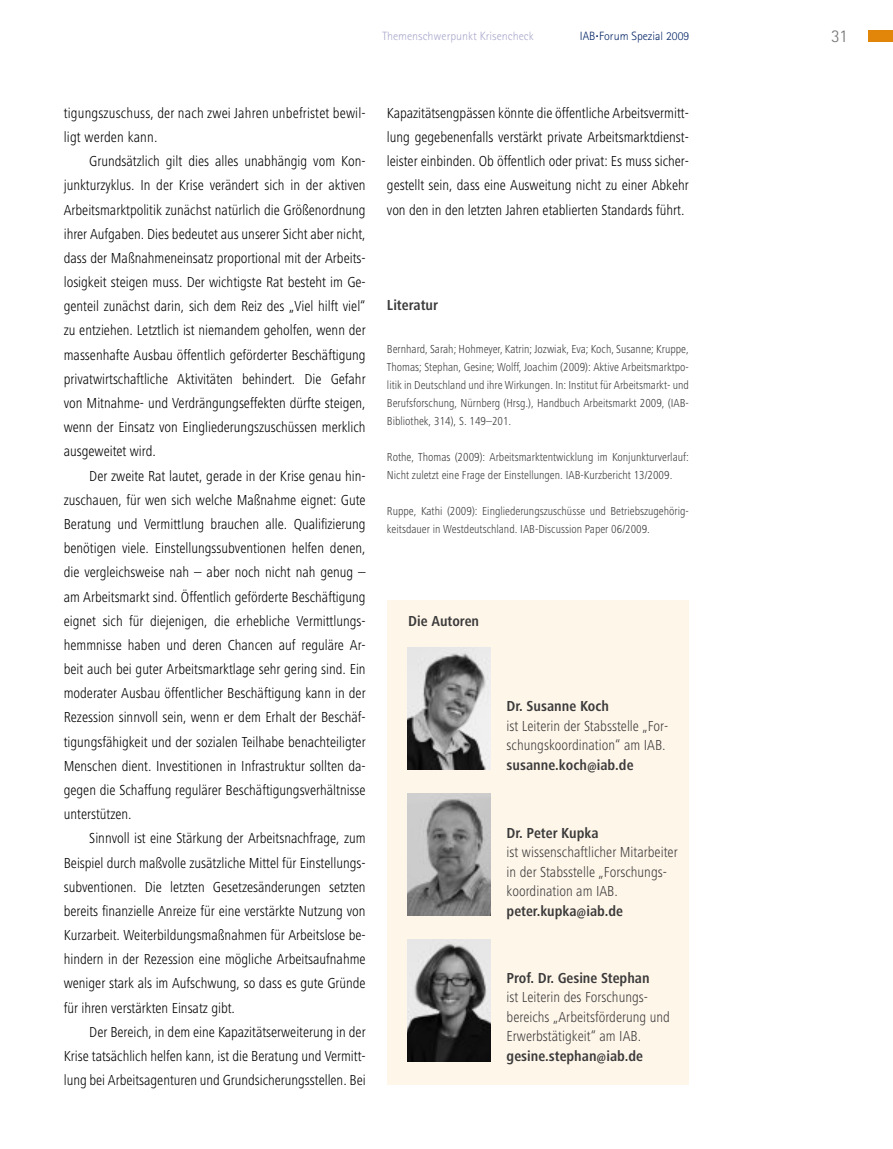
<style>
.page{position:relative;width:893px;height:1149px;background:#fff}
.page>*{position:absolute;margin:0;border:0;box-sizing:border-box;transform-origin:0 0}
.t1{font:300 18px "Rotis Sans Serif";color:#737373}
.t2{font:300 condensed 15px/24.2px "Frutiger Next LT";color:#000;text-align:justify}
.t3{font:300 condensed 15px/19.5px "Frutiger Next LT";color:#3b3b3b}
.t4{font:700 condensed 15px "Frutiger Next LT";color:#3b3b3b}
.t5{font:300 condensed 12px/18px "Frutiger Next LT";color:#3b3b3b}
.t6{font:300 12px "Rotis Sans Serif";color:#a8a8cc}
.t7{font:300 12px "Rotis Sans Serif";color:#042566}
</style>
<div class="page">
<div style="left:387px;top:600px;width:302px;height:484px;background:#fff6ea"></div>
<img style="left:408px;top:647px;width:83px;height:122px">
<img style="left:408px;top:793px;width:83px;height:122px">
<img style="left:408px;top:939px;width:83px;height:121px">
<div style="left:868px;top:30px;width:25px;height:12px;background:#e2860a"></div>
<p class="t6" style="left:382px;top:32px;width:153px">Themenschwerpunkt Krisencheck</p>
<p class="t7" style="left:580px;top:32px;width:111px">IAB<sup>.</sup> Forum Spezial 2009</p>
<p class="t1" style="left:831px;top:30px;width:18px">31</p>
<p class="t2" style="left:64px;top:101px;width:303px">tigungszuschuss, der nach zwei Jahren unbefristet bewil&shy;ligt werden kann.</p>
<p class="t2" style="left:64px;top:149px;width:303px;text-indent:26px">Grundsätzlich gilt dies alles unabhängig vom Kon&shy;junkturzyklus. In der Krise verändert sich in der aktiven Arbeitsmarktpolitik zunächst natürlich die Größenordnung ihrer Aufgaben. Dies bedeutet aus unserer Sicht aber nicht, dass der Maßnahmeneinsatz proportional mit der Arbeits&shy;losigkeit steigen muss. Der wichtigste Rat besteht im Ge&shy;genteil zunächst darin, sich dem Reiz des „Viel hilft viel“ zu entziehen. Letztlich ist niemandem geholfen, wenn der massenhafte Ausbau öffentlich geförderter Beschäftigung privatwirtschaftliche Aktivitäten behindert. Die Gefahr von Mitnahme- und Verdrängungseffekten dürfte steigen, wenn der Einsatz von Eingliederungszuschüssen merklich ausgeweitet wird.</p>
<p class="t2" style="left:64px;top:464px;width:303px;text-indent:26px">Der zweite Rat lautet, gerade in der Krise genau hin&shy;zuschauen, für wen sich welche Maßnahme eignet: Gute Beratung und Vermittlung brauchen alle. Qualifizierung benötigen viele. Einstellungssubventionen helfen denen, die vergleichsweise nah – aber noch nicht nah genug – am Arbeitsmarkt sind. Öffentlich geförderte Beschäftigung eignet sich für diejenigen, die erhebliche Vermittlungs&shy;hemmnisse haben und deren Chancen auf reguläre Ar&shy;beit auch bei guter Arbeitsmarktlage sehr gering sind. Ein moderater Ausbau öffentlicher Beschäftigung kann in der Rezession sinnvoll sein, wenn er dem Erhalt der Beschäf&shy;tigungsfähigkeit und der sozialen Teilhabe benachteiligter Menschen dient. Investitionen in Infrastruktur sollten da&shy;gegen die Schaffung regulärer Beschäftigungsverhältnisse unterstützen.</p>
<p class="t2" style="left:64px;top:826px;width:303px;text-indent:26px">Sinnvoll ist eine Stärkung der Arbeitsnachfrage, zum Beispiel durch maßvolle zusätzliche Mittel für Einstellungs&shy;subventionen. Die letzten Gesetzesänderungen setzten bereits finanzielle Anreize für eine verstärkte Nutzung von Kurzarbeit. Weiterbildungsmaßnahmen für Arbeitslose be&shy;hindern in der Rezession eine mögliche Arbeitsaufnahme weniger stark als im Aufschwung, so dass es gute Gründe für ihren verstärkten Einsatz gibt.</p>
<p class="t2" style="left:64px;top:1019px;width:303px;text-indent:26px">Der Bereich, in dem eine Kapazitätserweiterung in der Krise tatsächlich helfen kann, ist die Beratung und Vermitt&shy;lung bei Arbeitsagenturen und Grundsicherungsstellen. Bei</p>
<p class="t2" style="left:387px;top:101px;width:303px">Kapazitätsengpässen könnte die öffentliche Arbeitsvermitt&shy;lung gegebenenfalls verstärkt private Arbeitsmarktdienst&shy;leister einbinden. Ob öffentlich oder privat: Es muss sicher&shy;gestellt sein, dass eine Ausweitung nicht zu einer Abkehr von den in den letzten Jahren etablierten Standards führt.</p>
<p class="t4" style="left:387px;top:299px;width:53px">Literatur</p>
<p class="t5" style="left:387px;top:340px;width:303px;text-align:justify">Bernhard, Sarah; Hohmeyer, Katrin; Jozwiak, Eva; Koch, Susanne; Kruppe, Thomas; Stephan, Gesine; Wolff, Joachim (2009): Aktive Arbeitsmarktpo&shy;litik in Deutschland und ihre Wirkungen. In: Institut für Arbeitsmarkt- und Berufsforschung, Nürnberg (Hrsg.), Handbuch Arbeitsmarkt 2009, (IAB-Bibliothek, 314), S. 149–201.</p>
<p class="t5" style="left:387px;top:448px;width:303px">Rothe, Thomas (2009): Arbeitsmarktentwicklung im Konjunkturverlauf:<br>Nicht zuletzt eine Frage der Einstellungen. IAB-Kurzbericht 13/2009.</p>
<p class="t5" style="left:387px;top:502px;width:303px">Ruppe, Kathi (2009): Eingliederungszuschüsse und Betriebszugehörig&shy;keitsdauer in Westdeutschland. IAB-Discussion Paper 06/2009.</p>
<p class="t4" style="left:408px;top:614px;width:73px">Die Autoren</p>
<p class="t4" style="left:507px;top:700px;width:104px">Dr. Susanne Koch</p>
<p class="t3" style="left:507px;top:716px;width:163px">ist Leiterin der Stabsstelle „For&shy;schungskoordination“ am IAB.</p>
<p class="t4" style="left:507px;top:758px;width:128px">susanne.koch@iab.de</p>
<p class="t4" style="left:507px;top:826px;width:94px">Dr. Peter Kupka</p>
<p class="t3" style="left:507px;top:842px;width:173px">ist wissenschaftlicher Mitarbeiter in der Stabsstelle „Forschungs&shy;koordination am IAB.</p>
<p class="t4" style="left:507px;top:904px;width:118px">peter.kupka@iab.de</p>
<p class="t4" style="left:507px;top:971px;width:145px">Prof. Dr. Gesine Stephan</p>
<p class="t3" style="left:507px;top:987px;width:165px">ist Leiterin des Forschungs&shy;bereichs „Arbeitsförderung und<br>Erwerbstätigkeit“ am IAB.</p>
<p class="t4" style="left:507px;top:1049px;width:138px">gesine.stephan@iab.de</p>
</div>
